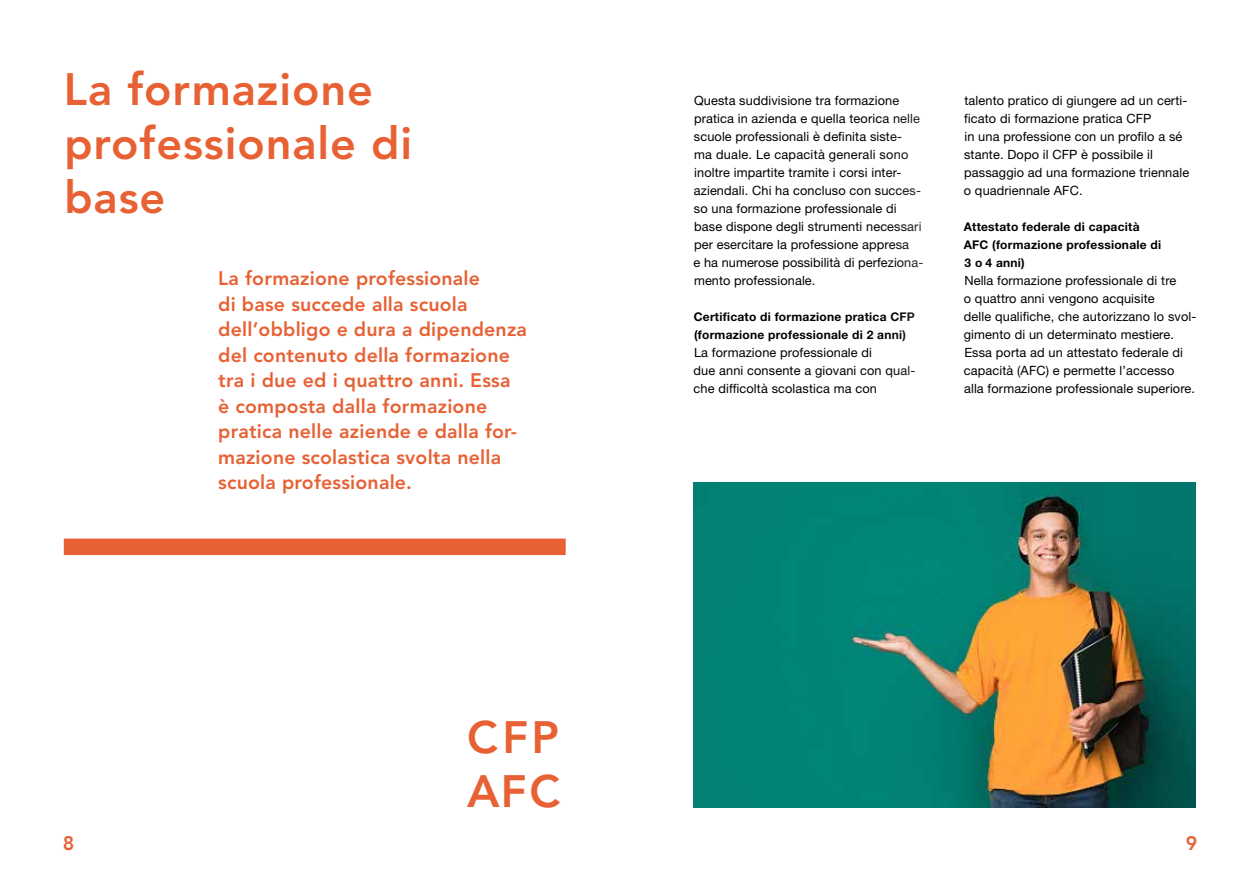
<style>
.page{position:relative;width:1259px;height:893px;background:#fff}
.page>*{position:absolute;margin:0;border:0;box-sizing:border-box;transform-origin:0 0}
.t1{font:800 45px/54px "Avenir LT Pro";letter-spacing:.02em;color:#e76134}
.t2{font:800 19.5px/25.5px "Avenir LT Pro";letter-spacing:.01em;color:#e76134}
.t3{font:12.75px/18px "Helvetica Neue LT Std";letter-spacing:.01em;color:#000}
.t4{font:700 12px/18px "Helvetica Neue LT Std";letter-spacing:.02em;color:#000}
</style>
<div class="page">
<img style="left:693px;top:482px;width:502px;height:325px">
<div style="left:64px;top:539px;width:502px;height:16px;background:#e76134"></div>
<h1 class="t1" style="left:64px;top:63px;width:350px">La formazione professionale di base</h1>
<p class="t2" style="left:218px;top:266px;width:310px">La formazione professionale<br>di base succede alla scuola dell’obbligo e dura a dipendenza del contenuto della formazione tra i due ed i quattro anni. Essa<br>è composta dalla formazione pratica nelle aziende e dalla for&shy;mazione scolastica svolta nella scuola professionale.</p>
<h1 class="t1" style="left:467px;top:711px;width:95px">CFP<br>AFC</h1>
<p class="t3" style="left:693px;top:91px;width:230px">Questa suddivisione tra formazione pratica in azienda e quella teorica nelle scuole professionali è definita siste&shy;ma duale. Le capacità generali sono inoltre impartite tramite i corsi inter&shy;aziendali. Chi ha concluso con succes&shy;so una formazione professionale di base dispone degli strumenti necessari per esercitare la professione appresa<br>e ha numerose possibilità di perfeziona&shy;mento professionale.</p>
<p class="t4" style="left:694px;top:307px;width:223px">Certificato di formazione pratica CFP (formazione professionale di 2 anni)</p>
<p class="t3" style="left:693px;top:343px;width:223px">La formazione professionale di<br>due anni consente a giovani con qual&shy;che difficoltà scolastica ma con</p>
<p class="t3" style="left:964px;top:91px;width:227px">talento pratico di giungere ad un certi&shy;ficato di formazione pratica CFP<br>in una professione con un profilo a sé stante. Dopo il CFP è possibile il passaggio ad una formazione triennale o quadriennale AFC.</p>
<p class="t4" style="left:963px;top:217px;width:199px">Attestato federale di capacità<br>AFC (formazione professionale di<br>3 o 4 anni)</p>
<p class="t3" style="left:964px;top:271px;width:234px">Nella formazione professionale di tre<br>o quattro anni vengono acquisite<br>delle qualifiche, che autorizzano lo svol&shy;gimento di un determinato mestiere.<br>Essa porta ad un attestato federale di capacità (AFC) e permette l’accesso alla formazione professionale superiore.</p>
<h2 class="t2" style="left:63px;top:831px;width:13px">8</h2>
<h2 class="t2" style="left:1185px;top:831px;width:13px">9</h2>
</div>
